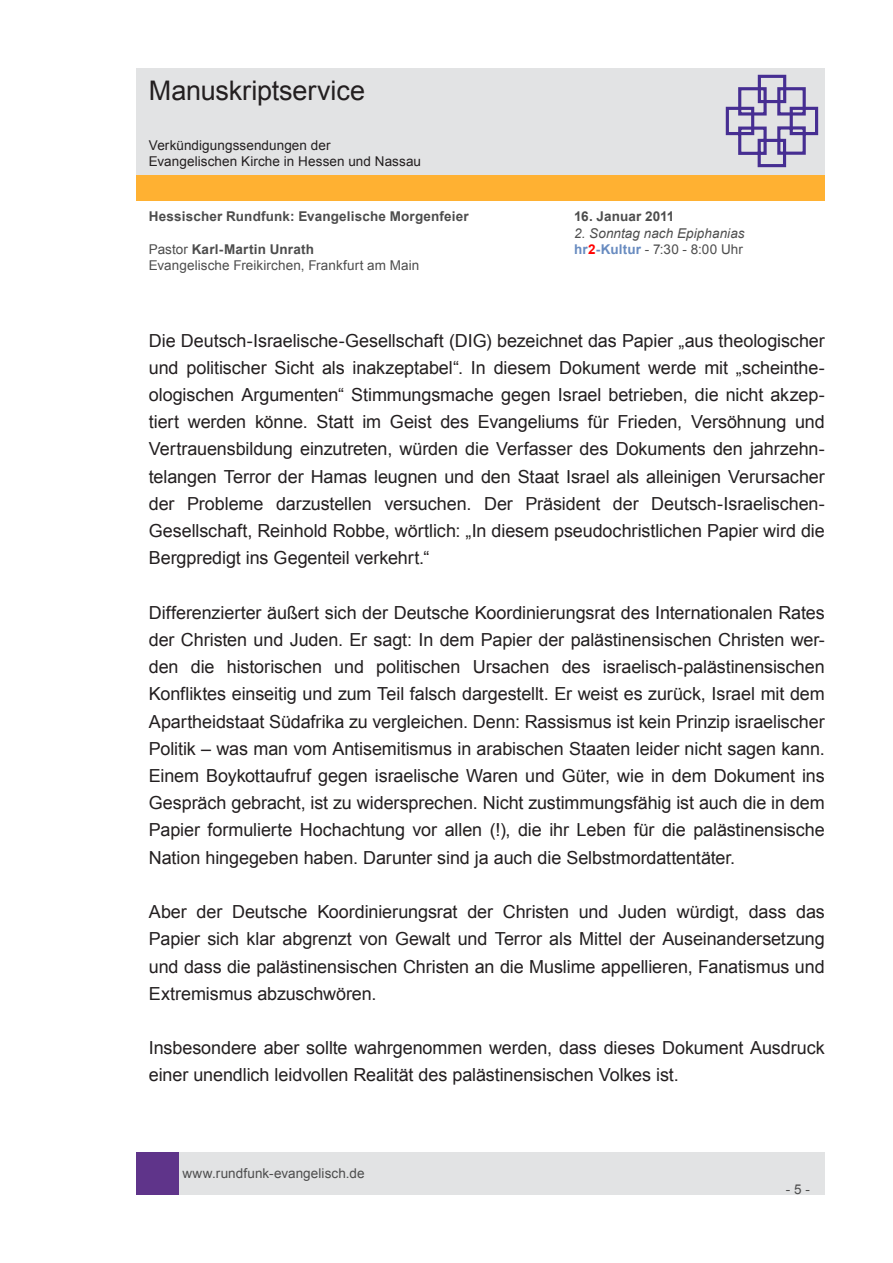
<style>
.page{position:relative;width:893px;height:1263px;background:#fff}
.page>*{position:absolute;margin:0;border:0;box-sizing:border-box;transform-origin:0 0}
.t1{font:27px "Arial";letter-spacing:-.005em;color:#231f20}
.t2{font:18px/27.2px "Arial";letter-spacing:-.005em;color:#231f20;text-align:justify}
.t3{font:13.5px "Arial";letter-spacing:.005em;color:#4d4d4d}
.t4{font:700 13.5px "Arial";letter-spacing:.015em;color:#4d4d4d}
.t5{font:13.5px/16.2px "Arial";letter-spacing:.005em;color:#231f20}
.t6{font:italic 13.5px "Arial";letter-spacing:.005em;color:#4d4d4d}
.s1{font-weight:400}
.s2{font-weight:700;color:#688bc0}
.s3{font-weight:700;color:#f00}
</style>
<div class="page">
<div style="left:179px;top:1152px;width:646px;height:43px;background:#e2e3e4"></div>
<div style="left:136px;top:1152px;width:43px;height:43px;background:#5f348a"></div>
<div style="left:136px;top:175px;width:689px;height:26px;background:#ffb132"></div>
<div style="left:136px;top:68px;width:689px;height:106px;background:#e2e3e4"></div>
<svg style="left:725px;top:74px;width:94px;height:94px"></svg>
<h1 class="t1" style="left:149px;top:73px;width:218px">Manuskriptservice</h1>
<p class="t5" style="left:149px;top:137px;width:274px">Verkündigungssendungen der<br>Evangelischen Kirche in Hessen und Nassau</p>
<p class="t4" style="left:149px;top:208px;width:322px">Hessischer Rundfunk: Evangelische Morgenfeier</p>
<p class="t4" style="left:574px;top:208px;width:102px">16. Januar 2011</p>
<p class="t6" style="left:574px;top:224px;width:172px">2. Sonntag nach Epiphanias</p>
<p class="t4" style="left:149px;top:240px;width:167px"><span class="s1">Pastor</span> Karl-Martin Unrath</p>
<p class="t3" style="left:574px;top:240px;width:170px"><span class="s2">hr</span><span class="s3">2</span><span class="s2">-Kultur</span> - 7:30 - 8:00 Uhr</p>
<p class="t3" style="left:149px;top:256px;width:272px">Evangelische Freikirchen, Frankfurt am Main</p>
<p class="t2" style="left:149px;top:327px;width:678px">Die Deutsch-Israelische-Gesellschaft (DIG) bezeichnet das Papier „aus theologischer und politischer Sicht als inakzeptabel“. In diesem Dokument werde mit „scheinthe&shy;ologischen Argumenten“ Stimmungsmache gegen Israel betrieben, die nicht akzep&shy;tiert werden könne. Statt im Geist des Evangeliums für Frieden, Versöhnung und Vertrauensbildung einzutreten, würden die Verfasser des Dokuments den jahrzehn&shy;telangen Terror der Hamas leugnen und den Staat Israel als alleinigen Verursacher der Probleme darzustellen versuchen. Der Präsident der Deutsch-Israelischen-Gesellschaft, Reinhold Robbe, wörtlich: „In diesem pseudochristlichen Papier wird die Bergpredigt ins Gegenteil verkehrt.“</p>
<p class="t2" style="left:149px;top:599px;width:678px">Differenzierter äußert sich der Deutsche Koordinierungsrat des Internationalen Rates der Christen und Juden. Er sagt: In dem Papier der palästinensischen Christen wer&shy;den die historischen und politischen Ursachen des israelisch-palästinensischen Konfliktes einseitig und zum Teil falsch dargestellt. Er weist es zurück, Israel mit dem Apartheidstaat Südafrika zu vergleichen. Denn: Rassismus ist kein Prinzip israelischer Politik – was man vom Antisemitismus in arabischen Staaten leider nicht sagen kann.<br>Einem Boykottaufruf gegen israelische Waren und Güter, wie in dem Dokument ins Gespräch gebracht, ist zu widersprechen. Nicht zustimmungsfähig ist auch die in dem Papier formulierte Hochachtung vor allen (!), die ihr Leben für die palästinensische Nation hingegeben haben. Darunter sind ja auch die Selbstmordattentäter.</p>
<p class="t2" style="left:149px;top:898px;width:677px">Aber der Deutsche Koordinierungsrat der Christen und Juden würdigt, dass das Papier sich klar abgrenzt von Gewalt und Terror als Mittel der Auseinandersetzung und dass die palästinensischen Christen an die Muslime appellieren, Fanatismus und Extremismus abzuschwören.</p>
<p class="t2" style="left:149px;top:1034px;width:677px">Insbesondere aber sollte wahrgenommen werden, dass dieses Dokument Ausdruck einer unendlich leidvollen Realität des palästinensischen Volkes ist.</p>
<p class="t3" style="left:182px;top:1164px;width:184px">www.rundfunk-evangelisch.de</p>
<p class="t3" style="left:786px;top:1180px;width:26px">- 5 -</p>
</div>
